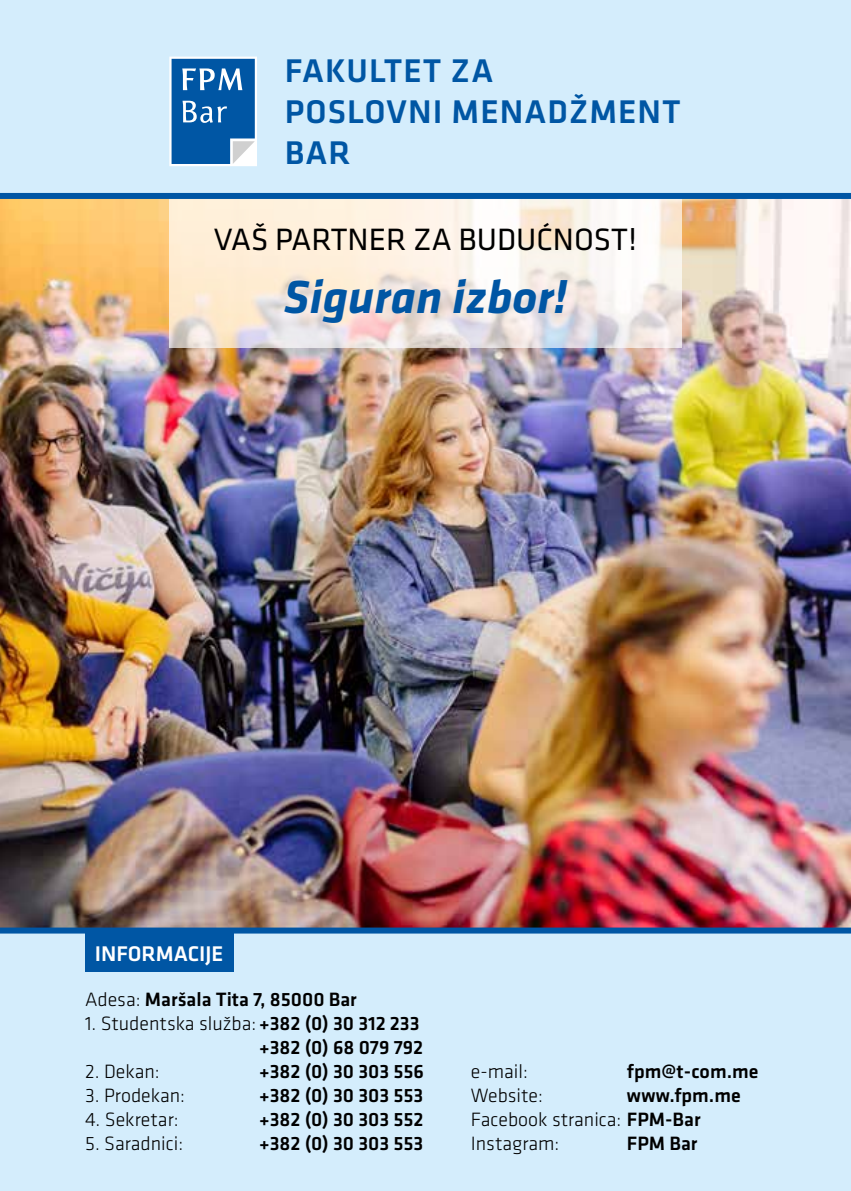
<style>
.page{position:relative;width:851px;height:1191px;background:#fff}
.page>*{position:absolute;margin:0;border:0;box-sizing:border-box;transform-origin:0 0}
.t1{font:italic 700 48px "Klavika";color:#0056a4}
.t2{font:500 34px/40.8px "Klavika";letter-spacing:.03em;color:#0056a4}
.t3{font:32px "Klavika";color:#000}
.t4{font:500 22px "Klavika";color:#fff}
.t5{font:500 20px/24px "Klavika";color:#000;text-align:right}
.t6{font:300 20px/24px "Klavika";color:#000}
.s1{font-weight:300}
.s2{font-weight:500}
</style>
<div class="page">
<img style="left:0;top:199px;width:850px;height:728px">
<div style="left:0;top:0;width:850px;height:193px;background:#d4edfc"></div>
<svg style="left:169px;top:57px;width:88px;height:109px"></svg>
<svg style="left:171px;top:59px;width:84px;height:105px;background:#2c72b2"></svg>
<div style="left:0;top:930px;width:850px;height:261px;background:#d4edfc"></div>
<div style="left:85px;top:930px;width:148px;height:42px;background:#0056a4"></div>
<div style="left:0;top:927px;width:850px;height:6px;background:#0056a4"></div>
<svg style="left:169px;top:199px;width:512px;height:148px"></svg>
<div style="left:0;top:193px;width:850px;height:6px;background:#0056a4"></div>
<h2 class="t2" style="left:285px;top:51px;width:397px">FAKULTET ZA<br>POSLOVNI MENADŽMENT<br>BAR</h2>
<h3 class="t3" style="left:214px;top:222px;width:424px">VAŠ PARTNER ZA BUDUĆNOST!</h3>
<h1 class="t1" style="left:284px;top:271px;width:285px">Siguran izbor!</h1>
<p class="t4" style="left:95px;top:942px;width:130px">INFORMACIJE</p>
<p class="t5" style="left:85px;top:987px;width:273px"><span class="s1">Adesa:</span> Maršala Tita 7, 85000 Bar</p>
<p class="t5" style="left:85px;top:1011px;width:339px"><span class="s1">1. Studentska služba:</span> +382 (0) 30 312 233 +382 (0) 68 079 792</p>
<p class="t6" style="left:85px;top:1059px;width:76px">2. Dekan:</p>
<p class="t5" style="left:259px;top:1059px;width:166px">+382 (0) 30 303 556</p>
<p class="t6" style="left:85px;top:1083px;width:101px">3. Prodekan:</p>
<p class="t5" style="left:259px;top:1083px;width:166px">+382 (0) 30 303 553</p>
<p class="t6" style="left:85px;top:1107px;width:95px">4. Sekretar:</p>
<p class="t5" style="left:259px;top:1107px;width:166px">+382 (0) 30 303 552</p>
<p class="t6" style="left:85px;top:1131px;width:100px">5. Saradnici:</p>
<p class="t5" style="left:259px;top:1131px;width:166px">+382 (0) 30 303 553</p>
<p class="t6" style="left:471px;top:1059px;width:58px">e-mail:</p>
<p class="t5" style="left:627px;top:1059px;width:133px">fpm@t-com.me</p>
<p class="t6" style="left:471px;top:1083px;width:74px">Website:</p>
<p class="t6" style="left:471px;top:1083px;width:271px;text-indent:156px"><span class="s2">www.fpm.me<br></span>Facebook stranica: <span class="s2">FPM-Bar<br></span>Instagram:</p>
<p class="t5" style="left:627px;top:1131px;width:72px">FPM Bar</p>
</div>
